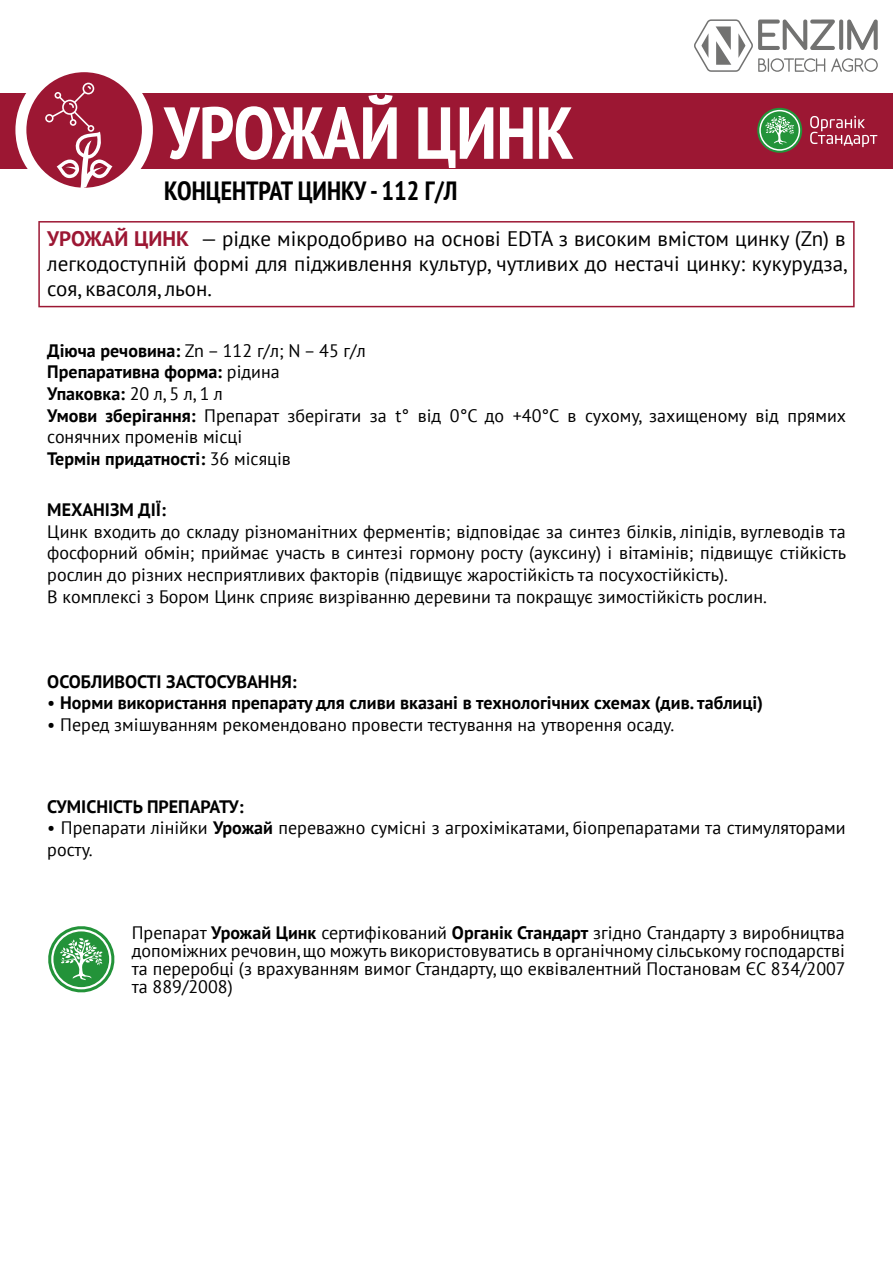
<style>
.page{position:relative;width:893px;height:1263px;background:#fff}
.page>*{position:absolute;margin:0;border:0;box-sizing:border-box;transform-origin:0 0}
.t1{font:700 condensed 73.5px "PT Sans";color:#fff}
.t2{font:700 condensed 26.4px "PT Sans";color:#000}
.t3{font:21px/25.2px "PT Sans";color:#000;text-align:justify}
.t4{font:18px/21.6px "PT Sans";color:#000}
.t5{font:700 18px "PT Sans";color:#000}
.s1{font-weight:700;color:#9c1733}
.s2{font-weight:700}
.s3{font-weight:400}
</style>
<div class="page">
<div style="left:0;top:94px;width:893px;height:75px;background:#9c1733"></div>
<svg style="left:38px;top:221px;width:817px;height:86px"></svg>
<svg style="left:15px;top:72px;width:138px;height:116px"></svg>
<svg style="left:694px;top:19px;width:184px;height:53px"></svg>
<svg style="left:48px;top:926px;width:67px;height:67px"></svg>
<svg style="left:810px;top:116px;width:67px;height:31px"></svg>
<svg style="left:757px;top:107px;width:46px;height:46px"></svg>
<h1 class="t1" style="left:164px;top:84px;width:411px">УРОЖАЙ ЦИНК</h1>
<h2 class="t2" style="left:164px;top:173px;width:295px">КОНЦЕНТРАТ ЦИНКУ - 112 Г/Л</h2>
<p class="t3" style="left:47px;top:225px;width:801px"><span class="s1">УРОЖАЙ ЦИНК</span> — рідке мікродобриво на основі EDTA з високим вмістом цинку (Zn) в легкодоступній формі для підживлення культур, чутливих до нестачі цинку: кукурудза, соя, квасоля, льон.</p>
<p class="t4" style="left:47px;top:339px;width:800px"><span class="s2">Діюча речовина:</span> Zn – 112 г/л; N – 45 г/л<br><span class="s2">Препаративна форма:</span> рідина<br><span class="s2">Упаковка:</span> 20 л, 5 л, 1 л<br><span class="s2">Умови зберігання:</span> Препарат зберігати за t° від 0°С до +40°С в сухому, захищеному від прямих сонячних променів місці<br><span class="s2">Термін придатності:</span> 36 місяців</p>
<p class="t5" style="left:47px;top:498px;width:120px">МЕХАНІЗМ ДІЇ:</p>
<p class="t4" style="left:47px;top:520px;width:800px">Цинк входить до складу різноманітних ферментів; відповідає за синтез білків, ліпідів, вуглеводів та фосфорний обмін; приймає участь в синтезі гормону росту (ауксину) і вітамінів; підвищує стійкість рослин до різних несприятливих факторів (підвищує жаростійкість та посухостійкість).<br>В комплексі з Бором Цинк сприяє визріванню деревини та покращує зимостійкість рослин.</p>
<p class="t5" style="left:47px;top:669px;width:251px">ОСОБЛИВОСТІ ЗАСТОСУВАННЯ:</p>
<p class="t5" style="left:47px;top:691px;width:717px"><span class="s3">•</span> Норми використання препарату для сливи вказані в технологічних схемах (див. таблиці)</p>
<p class="t4" style="left:47px;top:713px;width:629px">• Перед змішуванням рекомендовано провести тестування на утворення осаду.</p>
<p class="t5" style="left:47px;top:794px;width:198px">СУМІСНІСТЬ ПРЕПАРАТУ:</p>
<p class="t4" style="left:47px;top:817px;width:800px">• Препарати лінійки <span class="s2">Урожай</span> переважно сумісні з агрохімікатами, біопрепаратами та стимуляторами росту.</p>
<p class="t4" style="left:132px;top:923px;width:715px;line-height:18px;text-align:justify">Препарат <span class="s2">Урожай Цинк</span> сертифікований <span class="s2">Органік Стандарт</span> згідно Стандарту з виробництва допоміжних речовин, що можуть використовуватись в органічному сільському господарстві та переробці (з врахуванням вимог Стандарту, що еквівалентний Постановам ЄС 834/2007 та 889/2008)</p>
</div>
